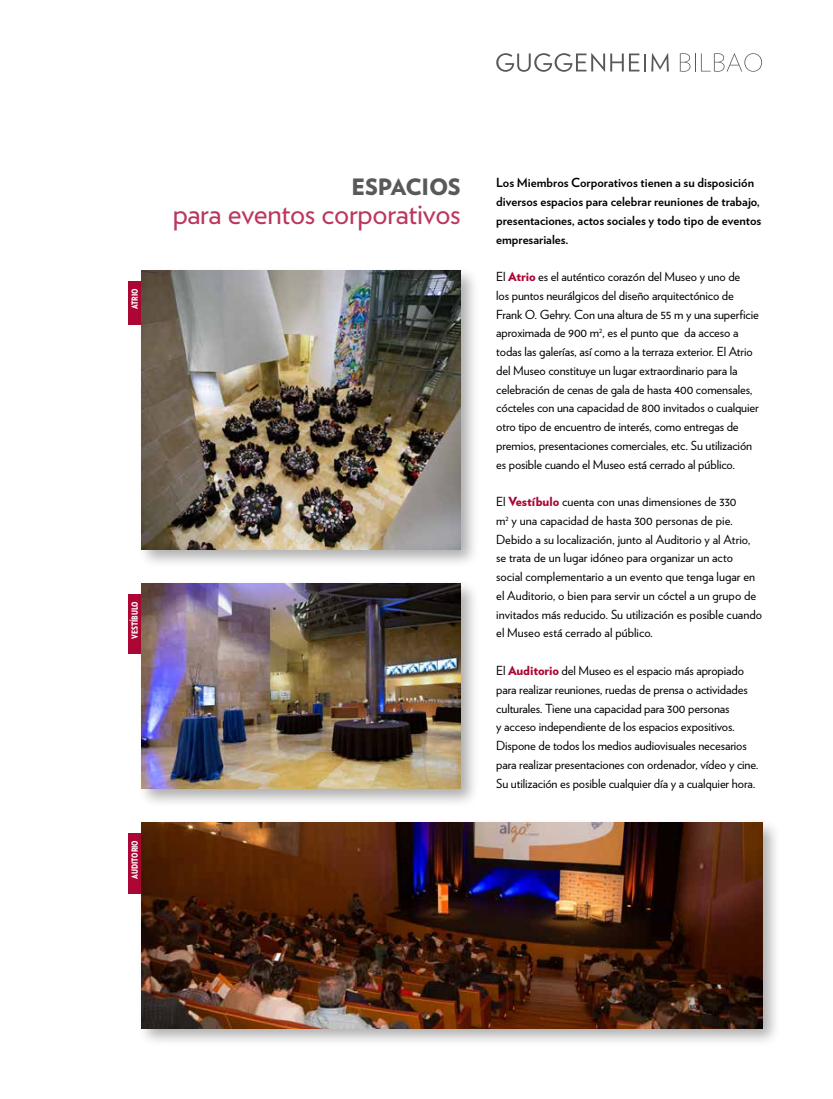
<style>
.page{position:relative;width:833px;height:1099px;background:#fff}
.page>*{position:absolute;margin:0;border:0;box-sizing:border-box;transform-origin:0 0}
.t1{font:30px "Verlag";letter-spacing:-.01em;color:#bc375d}
.t2{font:900 22.5px "Verlag";letter-spacing:-.01em;color:#58595b}
.t3{font:12.5px/18.8px "Verlag";letter-spacing:-.01em;color:#000}
.t4{font:700 12.5px/18.8px "Verlag";color:#000}
.t5{font:900 8.38px "Verlag Condensed";color:#fff}
.s1{font-weight:900;color:#ab0634}
</style>
<div class="page">
<svg style="left:496px;top:53px;width:173px;height:19px"></svg>
<svg style="left:680px;top:53px;width:82px;height:19px"></svg>
<div style="left:128px;top:281px;width:20px;height:43px;background:#ab0634"></div>
<div style="left:128px;top:594px;width:20px;height:59px;background:#ab0634"></div>
<div style="left:128px;top:833px;width:20px;height:60px;background:#ab0634"></div>
<div style="left:137px;top:266px;width:342px;height:302px;background:#000;opacity:.32"></div>
<img style="left:142px;top:270px;width:319px;height:279px">
<div style="left:137px;top:579px;width:342px;height:228px;background:#000;opacity:.32"></div>
<img style="left:142px;top:583px;width:319px;height:206px">
<div style="left:137px;top:818px;width:644px;height:228px;background:#000;opacity:.32"></div>
<img style="left:142px;top:823px;width:620px;height:205px">
<p class="t5" style="left:128px;top:309px;width:22px;rotate:-90deg">atrio</p>
<p class="t5" style="left:128px;top:639px;width:39px;rotate:-90deg">vestíbulo</p>
<p class="t5" style="left:128px;top:879px;width:40px;rotate:-90deg">auditorio</p>
<h2 class="t2" style="left:351px;top:168px;width:111px">ESPACIOS</h2>
<h1 class="t1" style="left:173px;top:191px;width:290px">para eventos corporativos</h1>
<p class="t4" style="left:496px;top:173px;width:267px">Los Miembros Corporativos tienen a su disposición diversos espacios para celebrar reuniones de trabajo, presentaciones, actos sociales y todo tipo de eventos empresariales.</p>
<p class="t3" style="left:496px;top:266px;width:264px">El <span class="s1">Atrio</span> es el auténtico corazón del Museo y uno de<br>los puntos neurálgicos del diseño arquitectónico de Frank O. Gehry. Con una altura de 55 m y una superficie aproximada de 900 m<sup>2</sup>, es el punto que da acceso a todas las galerías, así como a la terraza exterior. El Atrio del Museo constituye un lugar extraordinario para la celebración de cenas de gala de hasta 400 comensales, cócteles con una capacidad de 800 invitados o cualquier otro tipo de encuentro de interés, como entregas de premios, presentaciones comerciales, etc. Su utilización es posible cuando el Museo está cerrado al público.</p>
<p class="t3" style="left:496px;top:491px;width:267px">El <span class="s1">Vestíbulo</span> cuenta con unas dimensiones de 330<br>m<sup>2</sup> y una capacidad de hasta 300 personas de pie.<br>Debido a su localización, junto al Auditorio y al Atrio, se trata de un lugar idóneo para organizar un acto social complementario a un evento que tenga lugar en el Auditorio, o bien para servir un cóctel a un grupo de invitados más reducido. Su utilización es posible cuando el Museo está cerrado al público.</p>
<p class="t3" style="left:496px;top:660px;width:264px">El <span class="s1">Auditorio</span> del Museo es el espacio más apropiado para realizar reuniones, ruedas de prensa o actividades culturales. Tiene una capacidad para 300 personas<br>y acceso independiente de los espacios expositivos.<br>Dispone de todos los medios audiovisuales necesarios para realizar presentaciones con ordenador, vídeo y cine.<br>Su utilización es posible cualquier día y a cualquier hora.</p>
</div>
